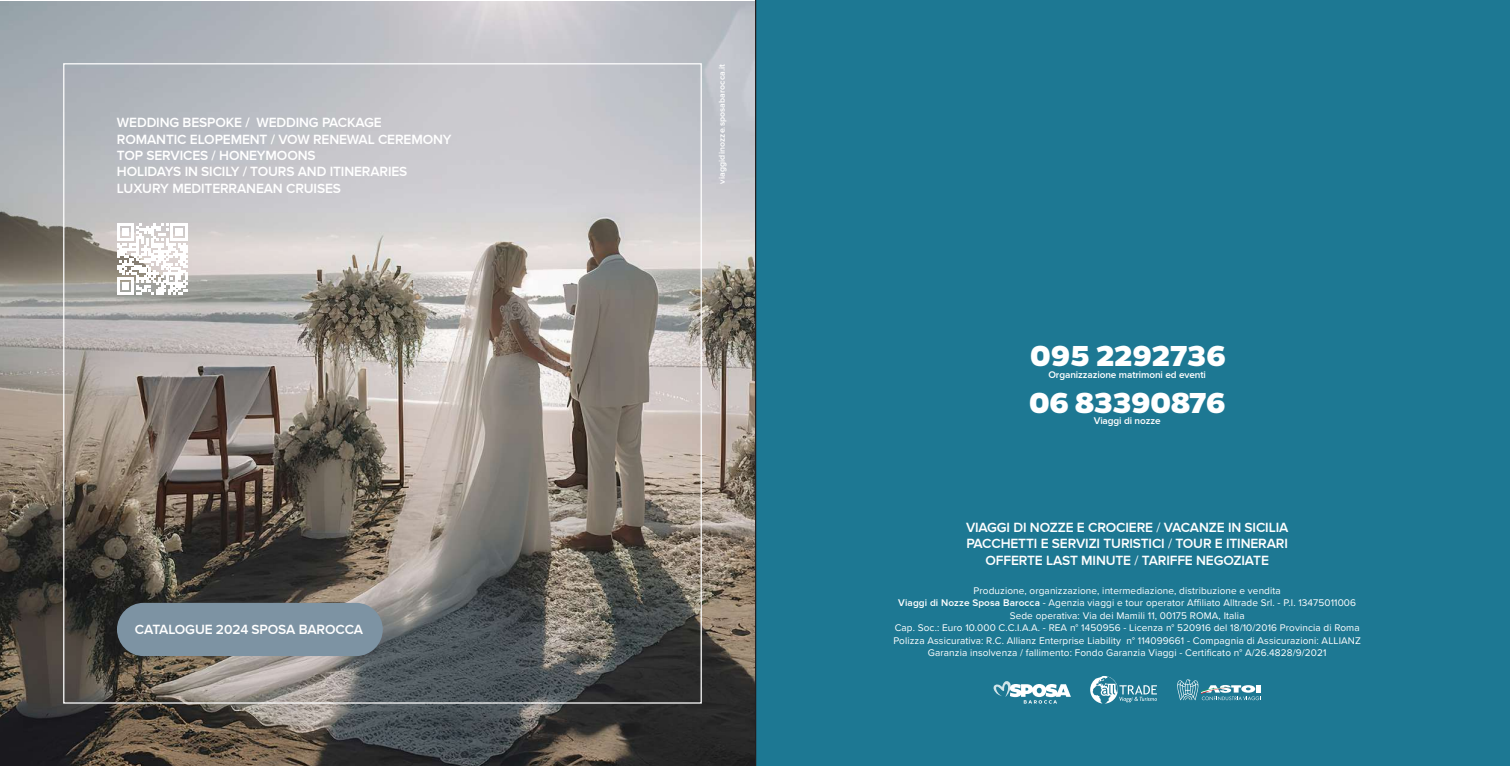
<style>
.page{position:relative;width:1510px;height:766px;background:#fff}
.page>*{position:absolute;margin:0;border:0;box-sizing:border-box;transform-origin:0 0}
.t1{font:800 32.75px "Gentona";letter-spacing:.005em;color:#fff}
.t2{font:13.75px/16.2px "Proxima Novasemibold";letter-spacing:-.01em;color:#fff;text-align:center}
.t3{font:10px/12.5px "Proxima Novaregular";letter-spacing:.01em;color:#fff;text-align:center}
.t4{font:10px "Proxima Novasemibold";letter-spacing:-.01em;color:#fff}
.t5{font:8.75px "Proxima Novasemibold";letter-spacing:.01em;color:#fff}
.s1{font-family:"Proxima Novaregular"}
.s2{font-family:"Proxima Novasemibold"}
</style>
<div class="page">
<div style="left:755px;top:0;width:754px;height:765px;background:#1d7893"></div>
<img style="left:0;top:1px;width:755px;height:764px">
<svg style="left:992px;top:679px;width:79px;height:24px"></svg>
<svg style="left:1176px;top:679px;width:85px;height:21px;background:#599bae"></svg>
<svg style="left:1090px;top:675px;width:67px;height:28px;background:#579aae"></svg>
<div style="left:117px;top:602px;width:266px;height:54px;background:#7d93a3;border-radius:27px"></div>
<svg style="left:117px;top:224px;width:71px;height:70px"></svg>
<h2 class="t2" style="left:117px;top:115px;width:336px;text-align:left">WEDDING BESPOKE / WEDDING PACKAGE ROMANTIC ELOPEMENT / VOW RENEWAL CEREMONY TOP SERVICES / HONEYMOONS<br>HOLIDAYS IN SICILY / TOURS AND ITINERARIES LUXURY MEDITERRANEAN CRUISES</h2>
<h2 class="t2" style="left:135px;top:621px;width:230px">CATALOGUE 2024 SPOSA BAROCCA</h2>
<p class="t5" style="left:717px;top:183px;width:121px;rotate:-90deg">viaggidinozze.sposabarocca.it</p>
<h1 class="t1" style="left:1030px;top:336px;width:197px">095 2292736</h1>
<p class="t4" style="left:1048px;top:369px;width:159px">Organizzazione matrimoni ed eventi</p>
<p class="t4" style="left:1093px;top:415px;width:68px">Viaggi di nozze</p>
<h1 class="t1" style="left:1029px;top:383px;width:198px">06 83390876</h1>
<h2 class="t2" style="left:966px;top:519px;width:324px">VIAGGI DI NOZZE E CROCIERE <span class="s1">/</span> VACANZE IN SICILIA<br>PACCHETTI E SERVIZI TURISTICI <span class="s1">/</span> TOUR E ITINERARI<br>OFFERTE LAST MINUTE <span class="s1">/</span> TARIFFE NEGOZIATE</h2>
<p class="t3" style="left:893px;top:583px;width:469px">Produzione, organizzazione, intermediazione, distribuzione e vendita<br><span class="s2">Viaggi di Nozze Sposa Barocca</span> - Agenzia viaggi e tour operator Affiliato Alltrade Srl. - P.I. 13475011006<br>Sede operativa: Via dei Mamili 11, 00175 ROMA, Italia<br>Cap. Soc.: Euro 10.000 C.C.I.A.A. - REA n° 1450956 - Licenza n° 520916 del 18/10/2016 Provincia di Roma Polizza Assicurativa: R.C. Allianz Enterprise Liability n° 114099661 - Compagnia di Assicurazioni: ALLIANZ Garanzia insolvenza / fallimento: Fondo Garanzia Viaggi - Certificato n° A/26.4828/9/2021</p>
</div>
